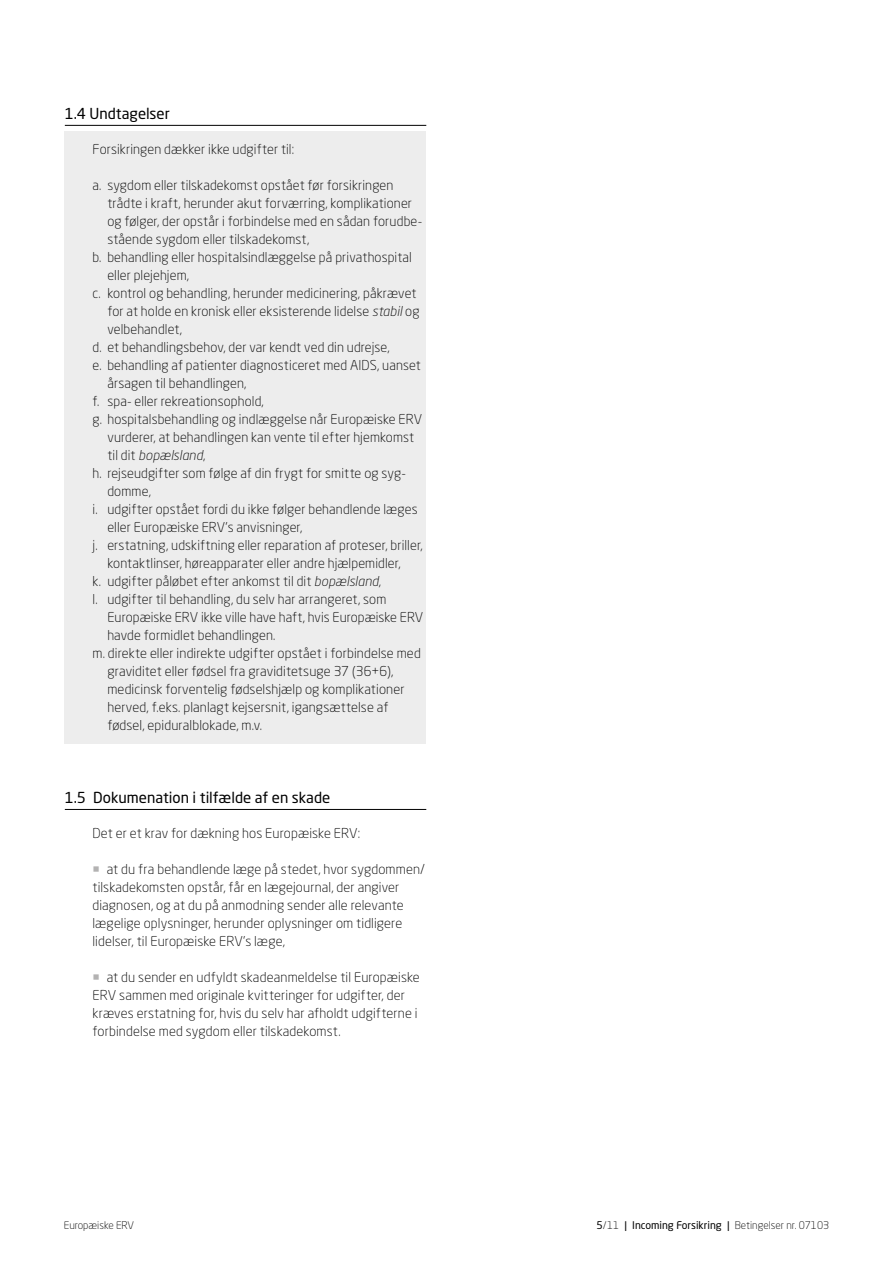
<style>
.page{position:relative;width:893px;height:1263px;background:#fff}
.page>*{position:absolute;margin:0;border:0;box-sizing:border-box;transform-origin:0 0}
.t1{font:15px "Neo Sans W1 G";color:#000}
.t2{font:300 13.5px/18px "Neo Sans W1 G";letter-spacing:.01em;color:#000}
.t3{font:italic 300 13.5px "Neo Sans Pro";letter-spacing:.01em;color:#000}
.t4{font:300 10.5px "Neo Sans W1 G";color:#000}
.s1{font-family:"Neo Sans Pro";font-style:italic}
.s2{font-family:"Neo Sans W1 G";font-style:normal}
.s3{color:#b3b2b2}
.s4{font-weight:400}
</style>
<div class="page">
<div style="left:64px;top:131px;width:361px;height:612px;background:#ededed"></div>
<hr style="left:65px;top:125px;width:361px;height:1px;background:#000">
<hr style="left:65px;top:809px;width:361px;height:1px;background:#000">
<p class="t1" style="left:65px;top:104px;width:106px">1.4 Undtagelser</p>
<p class="t2" style="left:92px;top:139px;width:203px">Forsikringen dækker ikke udgifter til:</p>
<p class="t2" style="left:92px;top:176px;width:303px">a. sygdom eller tilskadekomst opstået før forsikringen</p>
<p class="t2" style="left:107px;top:193px;width:306px">trådte i kraft, herunder akut forværring, komplikationer</p>
<p class="t2" style="left:107px;top:211px;width:316px">og følger, der opstår i forbindelse med en sådan forudbe-</p>
<p class="t2" style="left:107px;top:229px;width:203px">stående sygdom eller tilskadekomst,</p>
<p class="t2" style="left:92px;top:247px;width:321px">b. behandling eller hospitalsindlæggelse på privathospital</p>
<p class="t2" style="left:107px;top:265px;width:83px">eller plejehjem,</p>
<p class="t2" style="left:92px;top:283px;width:325px">c. kontrol og behandling, herunder medicinering, påkrævet</p>
<p class="t2" style="left:107px;top:301px;width:314px">for at holde en kronisk eller eksisterende lidelse <span class="s1">stabil</span> og</p>
<p class="t2" style="left:107px;top:319px;width:76px">velbehandlet,</p>
<p class="t2" style="left:93px;top:337px;width:299px">d. et behandlingsbehov, der var kendt ved din udrejse,</p>
<p class="t2" style="left:93px;top:355px;width:330px">e. behandling af patienter diagnosticeret med AIDS, uanset</p>
<p class="t2" style="left:107px;top:373px;width:141px">årsagen til behandlingen,</p>
<p class="t2" style="left:93px;top:391px;width:173px">f. spa- eller rekreationsophold,</p>
<p class="t2" style="left:93px;top:409px;width:331px">g. hospitalsbehandling og indlæggelse når Europæiske ERV</p>
<p class="t2" style="left:107px;top:427px;width:308px">vurderer, at behandlingen kan vente til efter hjemkomst</p>
<p class="t3" style="left:107px;top:447px;width:99px"><span class="s2">til dit</span> bopælsland<span class="s2">,</span></p>
<p class="t2" style="left:93px;top:463px;width:315px">h. rejseudgifter som følge af din frygt for smitte og syg-</p>
<p class="t2" style="left:107px;top:481px;width:45px">domme,</p>
<p class="t2" style="left:93px;top:499px;width:327px">i. udgifter opstået fordi du ikke følger behandlende læges</p>
<p class="t2" style="left:107px;top:517px;width:197px">eller Europæiske ERV’s anvisninger,</p>
<p class="t2" style="left:93px;top:535px;width:332px">j. erstatning, udskiftning eller reparation af proteser, briller,</p>
<p class="t2" style="left:107px;top:553px;width:295px">kontaktlinser, høreapparater eller andre hjælpemidler,</p>
<p class="t2" style="left:93px;top:571px;width:290px">k. udgifter påløbet efter ankomst til dit <span class="s1">bopælsland</span>,</p>
<p class="t2" style="left:92px;top:589px;width:295px">l. udgifter til behandling, du selv har arrangeret, som</p>
<p class="t2" style="left:107px;top:607px;width:317px">Europæiske ERV ikke ville have haft, hvis Europæiske ERV</p>
<p class="t2" style="left:107px;top:625px;width:170px">havde formidlet behandlingen.</p>
<p class="t2" style="left:92px;top:643px;width:330px">m. direkte eller indirekte udgifter opstået i forbindelse med</p>
<p class="t2" style="left:107px;top:661px;width:288px">graviditet eller fødsel fra graviditetsuge 37 (36+6),</p>
<p class="t2" style="left:107px;top:679px;width:299px">medicinsk forventelig fødselshjælp og komplikationer</p>
<p class="t2" style="left:107px;top:697px;width:283px">herved, f.eks. planlagt kejsersnit, igangsættelse af</p>
<p class="t2" style="left:107px;top:715px;width:156px">fødsel, epiduralblokade, m.v.</p>
<p class="t1" style="left:65px;top:788px;width:267px">1.5 Dokumenation i tilfælde af en skade</p>
<p class="t2" style="left:92px;top:823px;width:269px">Det er et krav for dækning hos Europæiske ERV:</p>
<p class="t2" style="left:92px;top:860px;width:334px"><span class="s3">○</span> at du fra behandlende læge på stedet, hvor sygdommen/ tilskadekomsten opstår, får en lægejournal, der angiver diagnosen, og at du på anmodning sender alle relevante lægelige oplysninger, herunder oplysninger om tidligere lidelser, til Europæiske ERV’s læge,</p>
<p class="t2" style="left:92px;top:967px;width:329px"><span class="s3">○</span> at du sender en udfyldt skadeanmeldelse til Europæiske ERV sammen med originale kvitteringer for udgifter, der kræves erstatning for, hvis du selv har afholdt udgifterne i forbindelse med sygdom eller tilskadekomst.</p>
<p class="t4" style="left:64px;top:1219px;width:72px">Europæiske ERV</p>
<p class="t4" style="left:596px;top:1219px;width:234px"><span class="s4">5</span>/11 <span class="s4">| Incoming Forsikring |</span> Betingelser nr. 07103</p>
</div>
